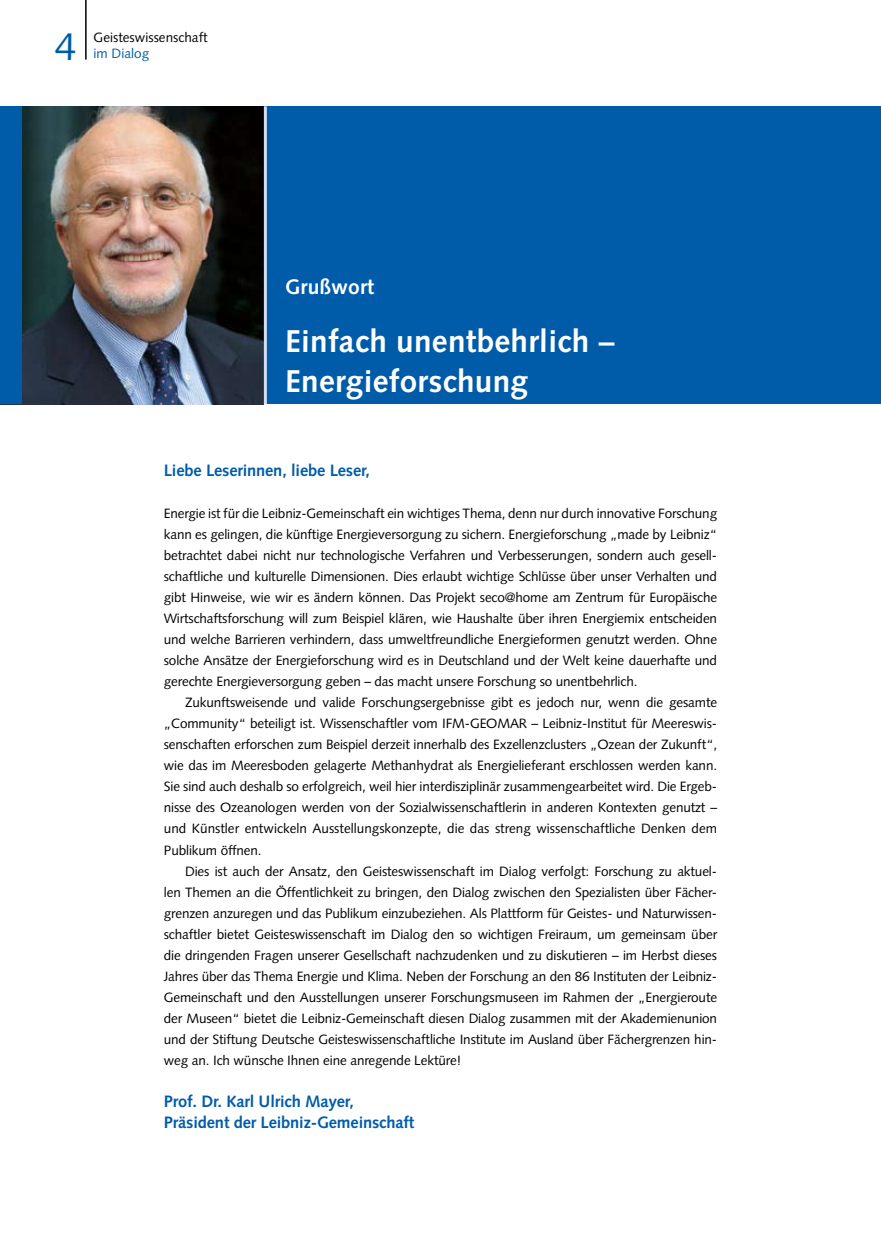
<style>
.page{position:relative;width:881px;height:1251px;background:#fff}
.page>*{position:absolute;margin:0;border:0;box-sizing:border-box;transform-origin:0 0}
.t1{font:39px "Syntax";color:#005ca9}
.t2{font:700 31.5px/40.5px "Syntax";letter-spacing:.01em;color:#fff}
.t3{font:700 21px "Syntax";letter-spacing:.01em;color:#fff}
.t4{font:700 16.5px/21px "Syntax";letter-spacing:-.01em;color:#005ca9}
.t5{font:13.5px/21px "Syntax";letter-spacing:-.01em;color:#000;text-align:justify}
.t6{font:13.5px "Syntax";color:#005ca9}
</style>
<div class="page">
<div style="left:0;top:106px;width:880px;height:298px;background:#005ca9"></div>
<hr style="left:85px;top:0;width:2px;height:60px;background:#000">
<img style="left:22px;top:106px;width:242px;height:298px">
<hr style="left:264px;top:106px;width:3px;height:298px;background:#d3ddf2">
<h1 class="t1" style="left:55px;top:23px;width:23px">4</h1>
<p class="t5" style="left:94px;top:26px;width:115px">Geisteswissenschaft</p>
<p class="t6" style="left:94px;top:45px;width:57px">im Dialog</p>
<h3 class="t3" style="left:285px;top:275px;width:90px">Grußwort</h3>
<h2 class="t2" style="left:285px;top:320px;width:331px">Einfach unentbehrlich –<br>Energieforschung</h2>
<p class="t4" style="left:164px;top:460px;width:208px">Liebe Leserinnen, liebe Leser,</p>
<p class="t5" style="left:164px;top:503px;width:554px">Energie ist für die Leibniz-Gemeinschaft ein wichtiges Thema, denn nur durch innovative Forschung kann es gelingen, die künftige Energieversorgung zu sichern. Energieforschung „made by Leibniz“ betrachtet dabei nicht nur technologische Verfahren und Verbesserungen, sondern auch gesell&shy;schaftliche und kulturelle Dimensionen. Dies erlaubt wichtige Schlüsse über unser Verhalten und gibt Hinweise, wie wir es ändern können. Das Projekt seco@home am Zentrum für Europäische Wirtschaftsforschung will zum Beispiel klären, wie Haushalte über ihren Energiemix entscheiden und welche Barrieren verhindern, dass umweltfreundliche Energieformen genutzt werden. Ohne solche Ansätze der Energieforschung wird es in Deutschland und der Welt keine dauerhafte und gerechte Energieversorgung geben – das macht unsere Forschung so unentbehrlich.</p>
<p class="t5" style="left:164px;top:692px;width:554px;text-align:left;text-indent:21px">Zukunftsweisende und valide Forschungsergebnisse gibt es jedoch nur, wenn die gesamte „Community“ beteiligt ist. Wissenschaftler vom IFM-GEOMAR – Leibniz-Institut für Meereswis&shy;senschaften erforschen zum Beispiel derzeit innerhalb des Exzellenzclusters „Ozean der Zukunft“, wie das im Meeresboden gelagerte Methanhydrat als Energielieferant erschlossen werden kann.<br>Sie sind auch deshalb so erfolgreich, weil hier interdisziplinär zusammengearbeitet wird. Die Ergeb&shy;nisse des Ozeanologen werden von der Sozialwissenschaftlerin in anderen Kontexten genutzt – und Künstler entwickeln Ausstellungskonzepte, die das streng wissenschaftliche Denken dem Publikum öffnen.</p>
<p class="t5" style="left:164px;top:860px;width:554px;text-indent:21px">Dies ist auch der Ansatz, den Geisteswissenschaft im Dialog verfolgt: Forschung zu aktuel&shy;len Themen an die Öffentlichkeit zu bringen, den Dialog zwischen den Spezialisten über Fächer&shy;grenzen anzuregen und das Publikum einzubeziehen. Als Plattform für Geistes- und Naturwissen&shy;schaftler bietet Geisteswissenschaft im Dialog den so wichtigen Freiraum, um gemeinsam über die dringenden Fragen unserer Gesellschaft nachzudenken und zu diskutieren – im Herbst dieses Jahres über das Thema Energie und Klima. Neben der Forschung an den 86 Instituten der Leibniz-Gemeinschaft und den Ausstellungen unserer Forschungsmuseen im Rahmen der „Energieroute der Museen“ bietet die Leibniz-Gemeinschaft diesen Dialog zusammen mit der Akademienunion und der Stiftung Deutsche Geisteswissenschaftliche Institute im Ausland über Fächergrenzen hin&shy;weg an. Ich wünsche Ihnen eine anregende Lektüre!</p>
<p class="t4" style="left:164px;top:1090px;width:252px">Prof. Dr. Karl Ulrich Mayer,<br>Präsident der Leibniz-Gemeinschaft</p>
</div>
